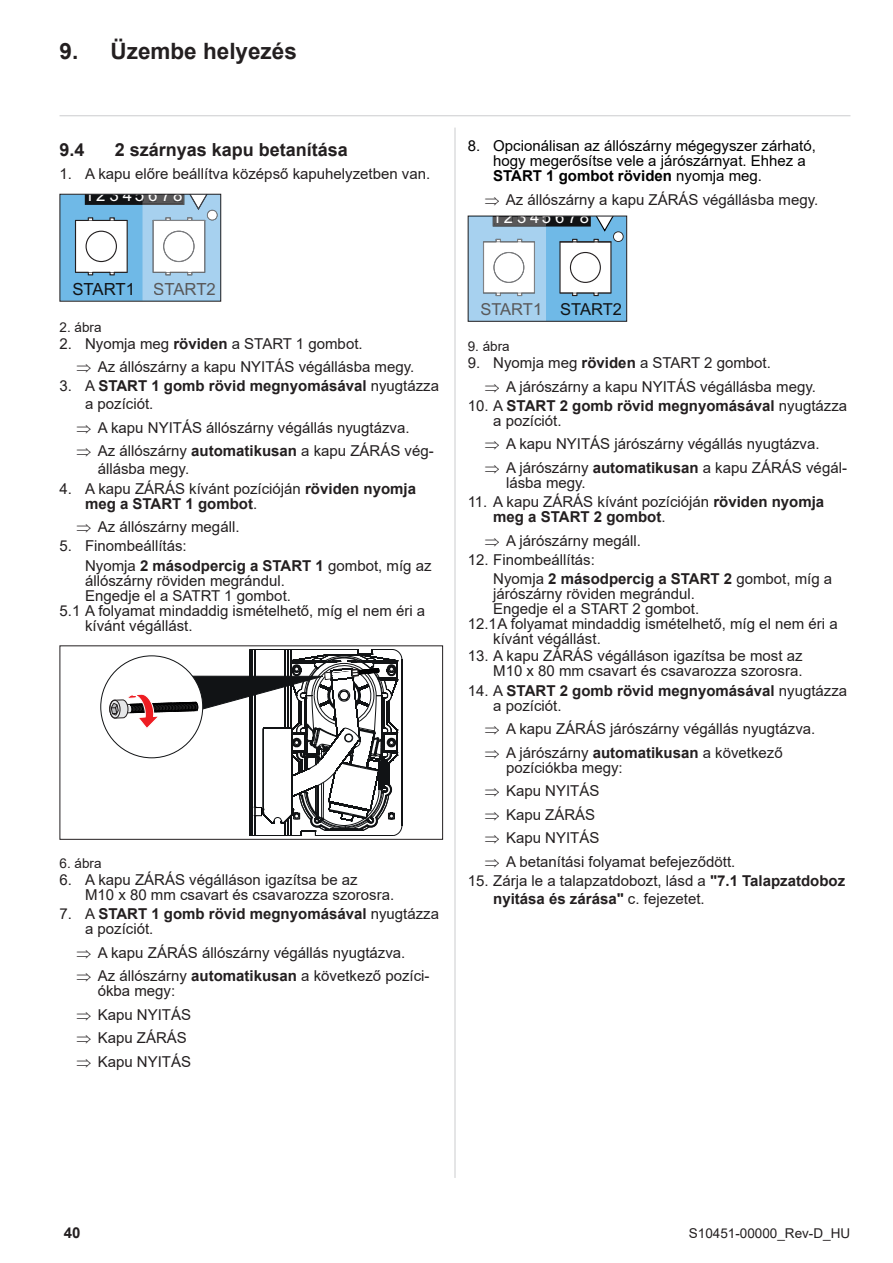
<style>
.page{position:relative;width:893px;height:1263px;background:#fff}
.page>*{position:absolute;margin:0;border:0;box-sizing:border-box;transform-origin:0 0}
.t1{font:700 22.5px "Arial";color:#231f20}
.t2{font:700 18px "Arial";color:#231f20}
.t3{font:16.95px "Arial";letter-spacing:.23em;color:#fff}
.t4{font:16.8px "Arial";color:#111315}
.t5{font:16.8px "Arial";color:#595859}
.t6{font:16.65px "Arial";letter-spacing:.23em;color:#fff}
.t7{font:16.5px "Arial";color:#111315}
.t8{font:16.5px "Arial";color:#595859}
.t9{font:15px/23.5px "Arial";color:#231f20}
.t10{font:700 15px/15px "Arial";color:#231f20}
.t11{font:15px/15px "Arial";color:#000001}
.t12{font:13.5px "Arial";color:#231f20}
.s1{font-weight:700}
.s2{font-weight:400}
</style>
<div class="page">
<hr style="left:454px;top:128px;width:2px;height:1050px;background:#d1d2d4">
<hr style="left:60px;top:115px;width:790px;height:1px;background:#d1d2d4">
<svg style="left:62px;top:196px;width:157px;height:104px"></svg>
<div style="left:60px;top:194px;width:161px;height:108px;border:1px solid #231f20"></div>
<svg style="left:109px;top:649px;width:293px;height:187px"></svg>
<div style="left:60px;top:645px;width:383px;height:195px;border:1px solid #231f20"></div>
<svg style="left:470px;top:218px;width:155px;height:102px"></svg>
<div style="left:481px;top:303px;width:58px;height:12px;background:#a7d1ef"></div>
<div style="left:468px;top:216px;width:159px;height:106px;border:1px solid #231f20"></div>
<h1 class="t1" style="left:60px;top:35px;width:239px">9. Üzembe helyezés</h1>
<p class="t2" style="left:60px;top:137px;width:27px">9.4</p>
<p class="t2" style="left:115px;top:137px;width:235px">2 szárnyas kapu betanítása</p>
<p class="t9" style="left:60px;top:162px;width:372px">1. A kapu előre beállítva középső kapuhelyzetben van.</p>
<p class="t3" style="left:84px;top:184px;width:100px">12345678</p>
<p class="t4" style="left:72px;top:278px;width:64px">START1</p>
<p class="t5" style="left:153px;top:278px;width:64px">START2</p>
<p class="t12" style="left:60px;top:317px;width:44px">2. ábra</p>
<p class="t9" style="left:77px;top:331px;width:339px;text-indent:-17px">2. Nyomja meg <span class="s1">röviden</span> a START 1 gombot.<br>⇒ Az állószárny a kapu NYITÁS végállásba megy.</p>
<p class="t10" style="left:85px;top:377px;width:356px;line-height:18px;text-indent:-26px"><span class="s2">3. A</span> START 1 gomb rövid megnyomásával <span class="s2">nyugtázza a pozíciót.</span></p>
<p class="t9" style="left:77px;top:416px;width:359px">⇒ A kapu NYITÁS állószárny végállás nyugtázva.<br>⇒ Az állószárny <span class="s1">automatikusan</span> a kapu ZÁRÁS vég-</p>
<p class="t9" style="left:98px;top:457px;width:93px">állásba megy.</p>
<p class="t9" style="left:85px;top:481px;width:332px;line-height:15px;text-indent:-26px">4. A kapu ZÁRÁS kívánt pozícióján <span class="s1">röviden nyomja meg a START 1 gombot</span>.</p>
<p class="t9" style="left:77px;top:515px;width:164px">⇒ Az állószárny megáll.</p>
<p class="t9" style="left:85px;top:536px;width:348px;line-height:19.2px;text-indent:-26px">5. Finombeállítás:<br>Nyomja <span class="s1">2 másodpercig a START 1</span> gombot, míg az</p>
<p class="t9" style="left:85px;top:568px;width:202px">állószárny röviden megrándul.</p>
<p class="t9" style="left:85px;top:583px;width:207px">Engedje el a SATRT 1 gombot.</p>
<p class="t9" style="left:60px;top:598px;width:367px">5.1 A folyamat mindaddig ismételhető, míg el nem éri a</p>
<p class="t9" style="left:85px;top:613px;width:109px">kívánt végállást.</p>
<p class="t12" style="left:60px;top:854px;width:44px">6. ábra</p>
<p class="t9" style="left:85px;top:872px;width:311px;line-height:15px;text-indent:-26px">6. A kapu ZÁRÁS végálláson igazítsa be az<br>M10 x 80 mm csavart és csavarozza szorosra.</p>
<p class="t10" style="left:85px;top:907px;width:356px;text-indent:-26px"><span class="s2">7. A</span> START 1 gomb rövid megnyomásával <span class="s2">nyugtázza a pozíciót.</span></p>
<p class="t9" style="left:77px;top:940px;width:355px">⇒ A kapu ZÁRÁS állószárny végállás nyugtázva.<br>⇒ Az állószárny <span class="s1">automatikusan</span> a következő pozíci-</p>
<p class="t9" style="left:76px;top:979px;width:116px;text-align:center">ókba megy:<br>⇒ Kapu NYITÁS ⇒ Kapu ZÁRÁS ⇒ Kapu NYITÁS</p>
<p class="t11" style="left:493px;top:138px;width:324px;text-indent:-26px">8. Opcionálisan az állószárny mégegyszer zárható, hogy megerősítse vele a járószárnyat. Ehhez a<br><span class="s1">START 1 gombot röviden</span> nyomja meg.</p>
<p class="t9" style="left:485px;top:188px;width:335px">⇒ Az állószárny a kapu ZÁRÁS végállásba megy.</p>
<p class="t6" style="left:492px;top:206px;width:98px">12345678</p>
<p class="t8" style="left:480px;top:298px;width:63px">START1</p>
<p class="t12" style="left:468px;top:337px;width:44px">9. ábra</p>
<p class="t9" style="left:485px;top:351px;width:333px;text-indent:-17px">9. Nyomja meg <span class="s1">röviden</span> a START 2 gombot.<br>⇒ A járószárny a kapu NYITÁS végállásba megy.</p>
<p class="t10" style="left:493px;top:398px;width:356px;text-indent:-26px"><span class="s2">10. A</span> START 2 gomb rövid megnyomásával <span class="s2">nyugtázza a pozíciót.</span></p>
<p class="t9" style="left:485px;top:432px;width:364px">⇒ A kapu NYITÁS járószárny végállás nyugtázva.<br>⇒ A járószárny <span class="s1">automatikusan</span> a kapu ZÁRÁS végál-</p>
<p class="t9" style="left:506px;top:471px;width:81px">lásba megy.</p>
<p class="t9" style="left:493px;top:494px;width:332px;line-height:15px;text-indent:-26px">11. A kapu ZÁRÁS kívánt pozícióján <span class="s1">röviden nyomja meg a START 2 gombot</span>.</p>
<p class="t9" style="left:485px;top:528px;width:158px">⇒ A járószárny megáll.</p>
<p class="t9" style="left:493px;top:550px;width:340px;line-height:19.2px;text-indent:-26px">12. Finombeállítás:<br>Nyomja <span class="s1">2 másodpercig a START 2</span> gombot, míg a</p>
<p class="t9" style="left:493px;top:582px;width:203px">járószárny röviden megrándul.</p>
<p class="t9" style="left:493px;top:597px;width:207px">Engedje el a START 2 gombot.</p>
<p class="t9" style="left:468px;top:612px;width:371px">12.1A folyamat mindaddig ismételhető, míg el nem éri a</p>
<p class="t9" style="left:493px;top:627px;width:109px">kívánt végállást.</p>
<p class="t9" style="left:468px;top:648px;width:336px;line-height:15px;text-align:right">13. A kapu ZÁRÁS végálláson igazítsa be most az<br>M10 x 80 mm csavart és csavarozza szorosra.</p>
<p class="t10" style="left:493px;top:683px;width:356px;text-indent:-26px"><span class="s2">14. A</span> START 2 gomb rövid megnyomásával <span class="s2">nyugtázza a pozíciót.</span></p>
<p class="t9" style="left:485px;top:717px;width:332px">⇒ A kapu ZÁRÁS járószárny végállás nyugtázva. ⇒ A járószárny <span class="s1">automatikusan</span> a következő</p>
<p class="t9" style="left:485px;top:755px;width:252px;text-indent:21px">pozíciókba megy:<br>⇒ Kapu NYITÁS<br>⇒ Kapu ZÁRÁS<br>⇒ Kapu NYITÁS<br>⇒ A betanítási folyamat befejeződött.</p>
<p class="t9" style="left:493px;top:871px;width:353px;line-height:18px;text-indent:-26px">15. Zárja le a talapzatdobozt, lásd a <span class="s1">"7.1 Talapzatdoboz nyitása és zárása"</span> c. fejezetet.</p>
<p class="t7" style="left:560px;top:298px;width:63px">START2</p>
<p class="t10" style="left:64px;top:1226px;width:18px">40</p>
<p class="t12" style="left:689px;top:1224px;width:163px">S10451-00000_Rev-D_HU</p>
</div>
